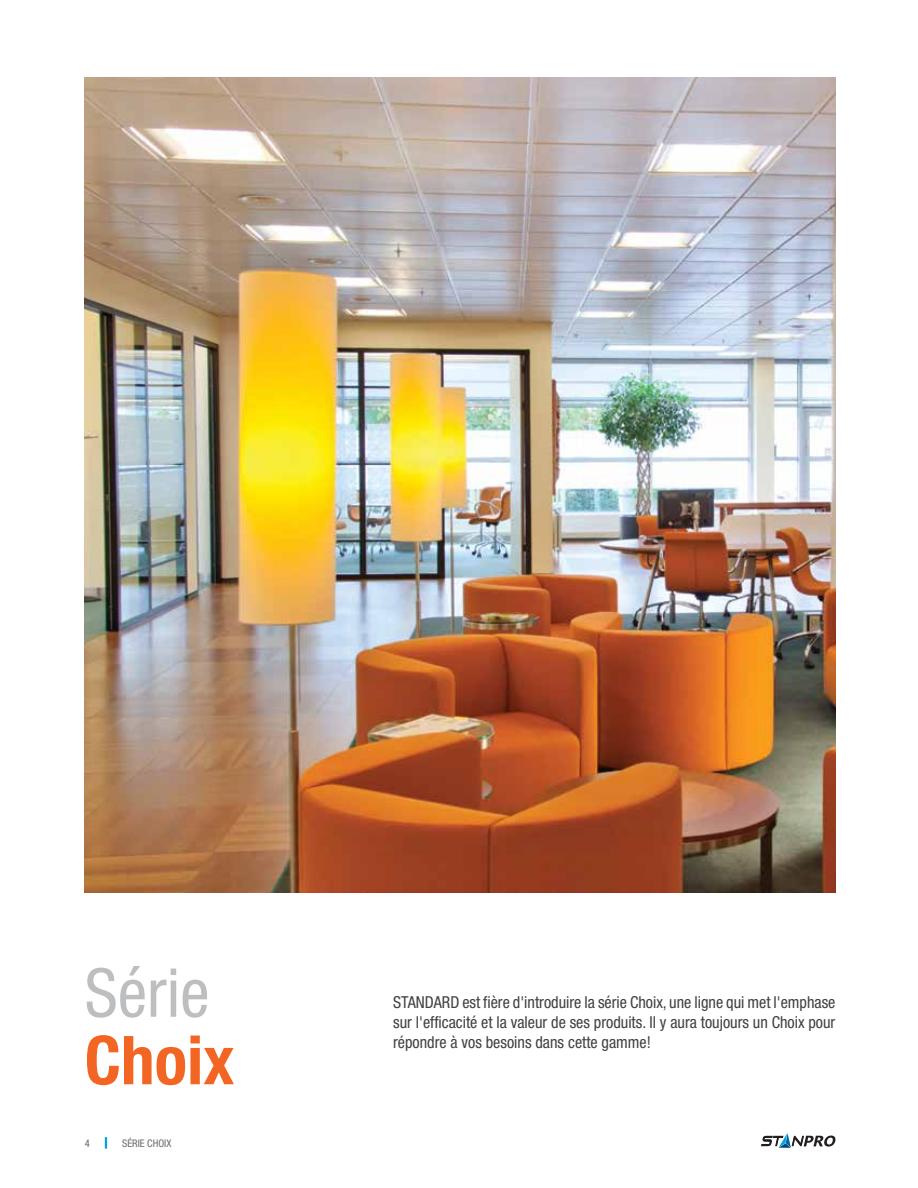
<style>
.page{position:relative;width:918px;height:1188px;background:#fff}
.page>*{position:absolute;margin:0;border:0;box-sizing:border-box;transform-origin:0 0}
.t1{font:condensed 67.5px "Helvetica Neue";color:#bcbec0}
.t2{font:700 condensed 67.5px "Helvetica Neue";color:#f26522}
.t3{font:condensed 16.5px/19.8px "Helvetica Neue";color:#414042;text-align:justify}
.t4{font:condensed 10.5px "Helvetica Neue";color:#696a6d}
</style>
<div class="page">
<svg style="left:105px;top:1137px;width:2px;height:12px"></svg>
<img style="left:85px;top:78px;width:751px;height:814px">
<svg style="left:761px;top:1133px;width:74px;height:15px"></svg>
<h1 class="t1" style="left:85px;top:954px;width:126px">Série</h1>
<h1 class="t2" style="left:85px;top:1019px;width:151px">Choix</h1>
<p class="t4" style="left:85px;top:1137px;width:7px">4</p>
<p class="t4" style="left:122px;top:1137px;width:51px">SÉRIE CHOIX</p>
<p class="t3" style="left:393px;top:993px;width:444px">STANDARD est fière d'introduire la série Choix, une ligne qui met l'emphase sur l'efficacité et la valeur de ses produits. Il y aura toujours un Choix pour répondre à vos besoins dans cette gamme!</p>
</div>
